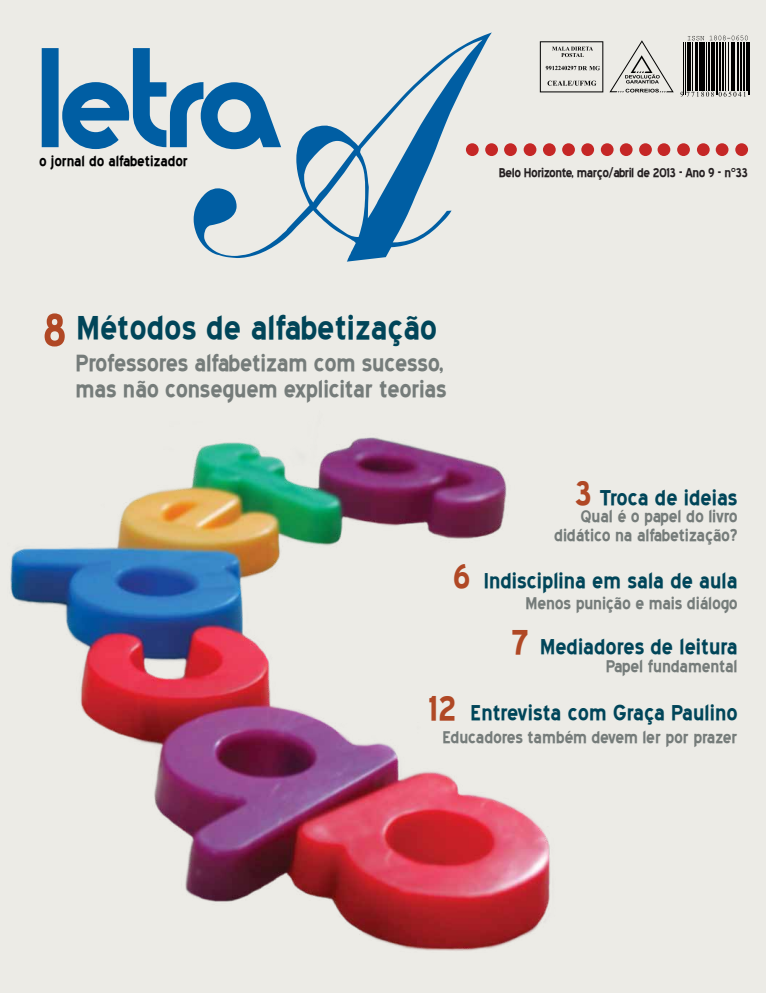
<style>
.page{position:relative;width:766px;height:993px;background:#fff}
.page>*{position:absolute;margin:0;border:0;box-sizing:border-box;transform-origin:0 0}
.t1{font:700 56.9px "Blue Highway";color:#b04825}
.t2{font:700 42.7px "Blue Highway";color:#b04825}
.t3{font:700 40.9px "Blue Highway";color:#004559}
.t4{font:700 29px/26.1px "Blue Highway";letter-spacing:-.01em;color:#757c7a}
.t5{font:700 26.6px "Blue Highway";color:#004559}
.t6{font:700 21px/18.9px "Blue Highway";letter-spacing:-.01em;color:#757c7a;text-align:right}
.t7{font:700 18px "Blue Highway";letter-spacing:-.005em;color:#000}
.t8{font:700 15.8px "Blue Highway";letter-spacing:-.03em;color:#241f21}
</style>
<div class="page">
<div style="left:0;top:0;width:765px;height:992px;background:#ecebe6"></div>
<img style="left:10px;top:437px;width:540px;height:514px">
<div style="left:485px;top:143px;width:13px;height:13px;background:#c52726;border-radius:50%"></div>
<div style="left:504px;top:143px;width:12px;height:13px;background:#c52726;border-radius:50%"></div>
<div style="left:523px;top:143px;width:13px;height:13px;background:#c52726;border-radius:50%"></div>
<div style="left:542px;top:143px;width:13px;height:13px;background:#c52726;border-radius:50%"></div>
<div style="left:562px;top:143px;width:12px;height:13px;background:#c52726;border-radius:50%"></div>
<div style="left:581px;top:143px;width:13px;height:13px;background:#c52726;border-radius:50%"></div>
<div style="left:600px;top:143px;width:13px;height:13px;background:#c52726;border-radius:50%"></div>
<div style="left:619px;top:143px;width:13px;height:13px;background:#c52726;border-radius:50%"></div>
<div style="left:639px;top:143px;width:12px;height:13px;background:#c52726;border-radius:50%"></div>
<div style="left:657px;top:143px;width:13px;height:13px;background:#c52726;border-radius:50%"></div>
<div style="left:677px;top:143px;width:12px;height:13px;background:#c52726;border-radius:50%"></div>
<div style="left:696px;top:143px;width:13px;height:13px;background:#c52726;border-radius:50%"></div>
<div style="left:715px;top:143px;width:13px;height:13px;background:#c52726;border-radius:50%"></div>
<div style="left:735px;top:143px;width:12px;height:13px;background:#c52726;border-radius:50%"></div>
<svg style="left:42px;top:48px;width:151px;height:101px"></svg>
<svg style="left:193px;top:32px;width:298px;height:229px"></svg>
<svg style="left:687px;top:36px;width:60px;height:4px"></svg>
<hr style="left:683px;top:42px;width:1px;height:53px;background:#000">
<hr style="left:685px;top:42px;width:1px;height:53px;background:#000">
<hr style="left:686px;top:42px;width:2px;height:49px;background:#000">
<hr style="left:689px;top:42px;width:1px;height:49px;background:#000">
<hr style="left:692px;top:42px;width:1px;height:49px;background:#000">
<hr style="left:694px;top:42px;width:1px;height:49px;background:#000">
<hr style="left:696px;top:42px;width:1px;height:49px;background:#000">
<hr style="left:699px;top:42px;width:1px;height:49px;background:#000">
<hr style="left:701px;top:42px;width:1px;height:49px;background:#000">
<hr style="left:703px;top:42px;width:2px;height:49px;background:#000">
<hr style="left:706px;top:42px;width:1px;height:49px;background:#000">
<hr style="left:708px;top:42px;width:2px;height:49px;background:#000">
<hr style="left:710px;top:42px;width:2px;height:49px;background:#000">
<hr style="left:713px;top:42px;width:1px;height:49px;background:#000">
<hr style="left:715px;top:42px;width:1px;height:53px;background:#000">
<hr style="left:717px;top:42px;width:1px;height:53px;background:#000">
<hr style="left:718px;top:42px;width:2px;height:49px;background:#000">
<hr style="left:722px;top:42px;width:1px;height:49px;background:#000">
<hr style="left:723px;top:42px;width:1px;height:49px;background:#000">
<hr style="left:724px;top:42px;width:1px;height:49px;background:#000">
<hr style="left:728px;top:42px;width:1px;height:49px;background:#000">
<hr style="left:730px;top:42px;width:2px;height:49px;background:#000">
<hr style="left:733px;top:42px;width:2px;height:49px;background:#000">
<hr style="left:736px;top:42px;width:1px;height:49px;background:#000">
<hr style="left:738px;top:42px;width:1px;height:49px;background:#000">
<hr style="left:739px;top:42px;width:2px;height:49px;background:#000">
<hr style="left:743px;top:42px;width:1px;height:49px;background:#000">
<hr style="left:745px;top:42px;width:2px;height:49px;background:#000">
<hr style="left:748px;top:42px;width:1px;height:53px;background:#000">
<hr style="left:749px;top:42px;width:1px;height:53px;background:#000">
<svg style="left:680px;top:92px;width:65px;height:5px"></svg>
<svg style="left:609px;top:40px;width:64px;height:52px"></svg>
<svg style="left:539px;top:41px;width:64px;height:51px"></svg>
<p class="t7" style="left:39px;top:152px;width:150px">o jornal do alfabetizador</p>
<p class="t8" style="left:498px;top:166px;width:251px">Belo Horizonte, março/abril de 2013 - Ano 9 - n°33</p>
<h1 class="t1" style="left:43px;top:304px;width:26px">8</h1>
<h3 class="t3" style="left:76px;top:309px;width:362px">Métodos de alfabetização</h3>
<h3 class="t4" style="left:76px;top:350px;width:372px">Professores alfabetizam com sucesso, mas não conseguem explicitar teorias</h3>
<h2 class="t2" style="left:452px;top:556px;width:19px">6</h2>
<h2 class="t2" style="left:574px;top:473px;width:19px">3</h2>
<p class="t5" style="left:599px;top:485px;width:139px">Troca de ideias</p>
<p class="t6" style="left:554px;top:507px;width:185px">Qual é o papel do livro didático na alfabetização?</p>
<p class="t5" style="left:483px;top:568px;width:255px">Indisciplina em sala de aula</p>
<p class="t6" style="left:525px;top:593px;width:213px">Menos punição e mais diálogo</p>
<h2 class="t2" style="left:511px;top:622px;width:19px">7</h2>
<p class="t5" style="left:540px;top:634px;width:199px">Mediadores de leitura</p>
<p class="t6" style="left:605px;top:657px;width:133px">Papel fundamental</p>
<h2 class="t2" style="left:428px;top:688px;width:29px">12</h2>
<p class="t5" style="left:470px;top:700px;width:268px">Entrevista com Graça Paulino</p>
<p class="t6" style="left:442px;top:727px;width:297px">Educadores também devem ler por prazer</p>
</div>
